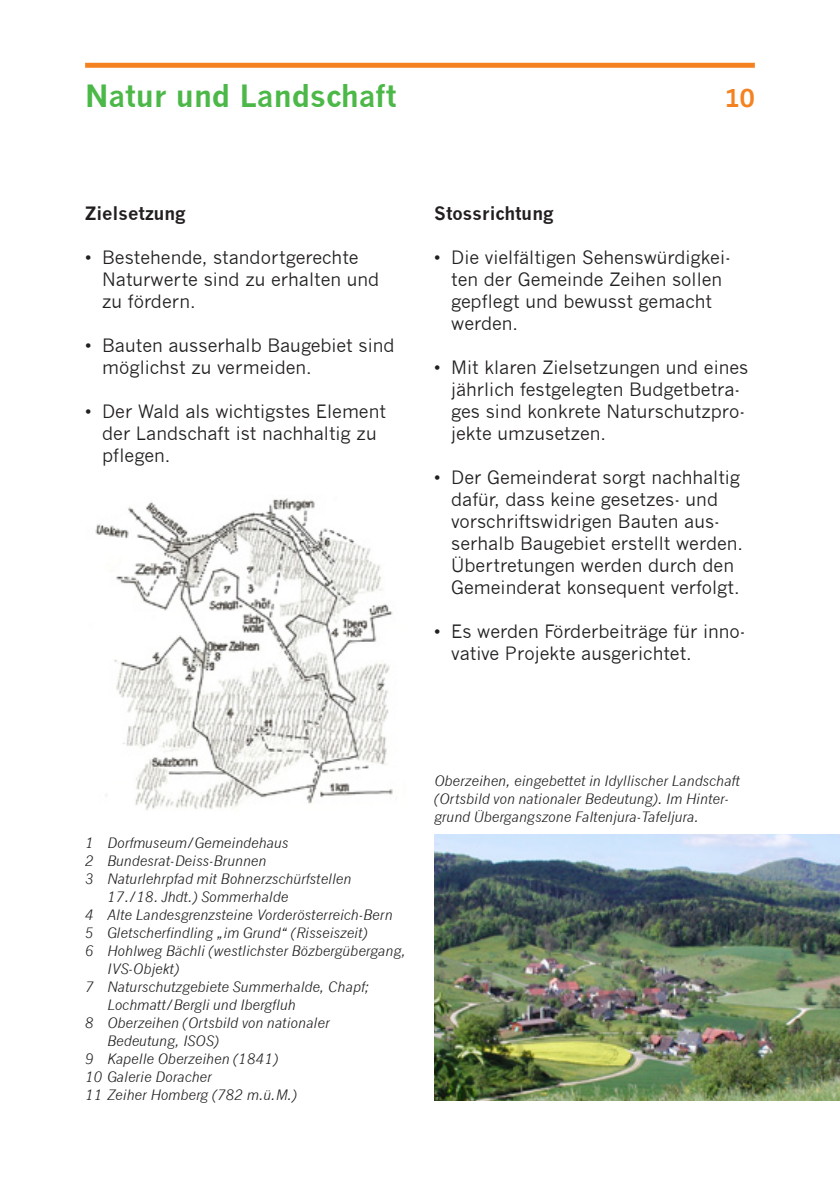
<style>
.page{position:relative;width:840px;height:1191px;background:#fff}
.page>*{position:absolute;margin:0;border:0;box-sizing:border-box;transform-origin:0 0}
.t1{font:700 30px "News Gothic";color:#4cb848}
.t2{font:700 24px "News Gothic";color:#f58220}
.t3{font:18px/22px "News Gothic";color:#231f20}
.t4{font:700 18px "News Gothic";color:#231f20}
.t5{font:italic 14px/18px "News Gothic";color:#231f20}
</style>
<div class="page">
<div style="left:85px;top:63px;width:669px;height:5px;background:#f58220"></div>
<img style="left:95px;top:498px;width:298px;height:313px">
<img style="left:434px;top:834px;width:405px;height:266px">
<h1 class="t1" style="left:85px;top:78px;width:313px">Natur und Landschaft</h1>
<h2 class="t2" style="left:724px;top:84px;width:31px">10</h2>
<p class="t4" style="left:85px;top:202px;width:102px">Zielsetzung</p>
<p class="t3" style="left:102px;top:247px;width:278px;text-indent:-17px">• Bestehende, standortgerechte<br>Naturwerte sind zu erhalten und zu fördern.</p>
<p class="t3" style="left:102px;top:335px;width:294px;text-indent:-17px">• Bauten ausserhalb Baugebiet sind möglichst zu vermeiden.</p>
<p class="t3" style="left:102px;top:401px;width:285px;text-indent:-17px">• Der Wald als wichtigstes Element der Landschaft ist nachhaltig zu pflegen.</p>
<p class="t4" style="left:434px;top:202px;width:121px">Stossrichtung</p>
<p class="t3" style="left:451px;top:246px;width:281px;text-indent:-17px">• Die vielfältigen Sehenswürdigkei&shy;ten der Gemeinde Zeihen sollen gepflegt und bewusst gemacht werden.</p>
<p class="t3" style="left:451px;top:356px;width:298px;text-indent:-17px">• Mit klaren Zielsetzungen und eines jährlich festgelegten Budgetbetra&shy;ges sind konkrete Naturschutzpro&shy;jekte umzusetzen.</p>
<p class="t3" style="left:451px;top:466px;width:293px;text-indent:-17px">• Der Gemeinderat sorgt nachhaltig dafür, dass keine gesetzes- und vorschriftswidrigen Bauten aus&shy;serhalb Baugebiet erstellt werden.<br>Übertretungen werden durch den Gemeinderat konsequent verfolgt.</p>
<p class="t3" style="left:451px;top:620px;width:296px;text-indent:-17px">• Es werden Förderbeiträge für inno&shy;vative Projekte ausgerichtet.</p>
<p class="t5" style="left:85px;top:834px;width:205px">1 Dorfmuseum/Gemeindehaus</p>
<p class="t5" style="left:85px;top:852px;width:183px">2 Bundesrat-Deiss-Brunnen</p>
<p class="t5" style="left:85px;top:870px;width:267px">3 Naturlehrpfad mit Bohnerzschürfstellen</p>
<p class="t5" style="left:107px;top:888px;width:182px">17./18. Jhdt.) Sommerhalde</p>
<p class="t5" style="left:85px;top:906px;width:309px">4 Alte Landesgrenzsteine Vorderösterreich-Bern</p>
<p class="t5" style="left:85px;top:924px;width:284px">5 Gletscherfindling „im Grund“ (Risseiszeit)</p>
<p class="t5" style="left:85px;top:942px;width:322px">6 Hohlweg Bächli (westlichster Bözbergübergang,</p>
<p class="t5" style="left:107px;top:960px;width:73px">IVS-Objekt)</p>
<p class="t5" style="left:85px;top:978px;width:285px">7 Naturschutzgebiete Summerhalde, Chapf;</p>
<p class="t5" style="left:107px;top:996px;width:190px">Lochmatt/Bergli und Ibergfluh</p>
<p class="t5" style="left:85px;top:1014px;width:246px">8 Oberzeihen (Ortsbild von nationaler</p>
<p class="t5" style="left:107px;top:1032px;width:113px">Bedeutung, ISOS)</p>
<p class="t5" style="left:85px;top:1050px;width:195px">9 Kapelle Oberzeihen (1841)</p>
<p class="t5" style="left:85px;top:1068px;width:128px">10 Galerie Doracher</p>
<p class="t5" style="left:85px;top:1086px;width:213px">11 Zeiher Homberg (782 m.ü.M.)</p>
<p class="t5" style="left:434px;top:771px;width:307px">Oberzeihen, eingebettet in Idyllischer Landschaft (Ortsbild von nationaler Bedeutung). Im Hinter&shy;grund Übergangszone Faltenjura-Tafeljura.</p>
</div>
